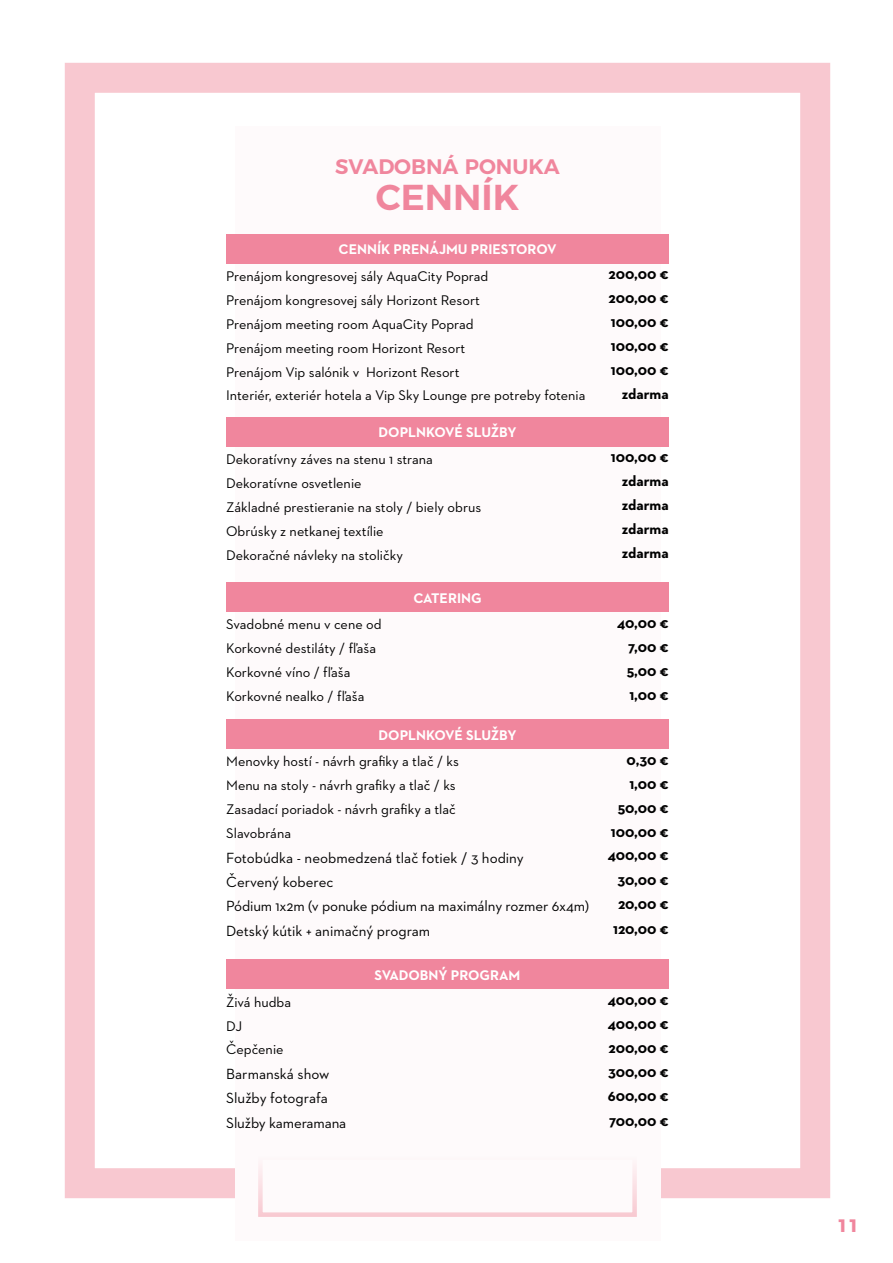
<style>
.page{position:relative;width:893px;height:1263px;background:#fff}
.page>*{position:absolute;margin:0;border:0;box-sizing:border-box;transform-origin:0 0}
.t1{font:600 36px "Montserrat";color:#f0869d}
.t2{font:600 21px "Montserrat";color:#f0869d}
.t3{font:700 18px "Montserrat";color:#f0869d}
.t4{font:700 15px "Neutraface 2 Text";color:#000}
.t5{font:15px "Neutraface 2 Text";letter-spacing:-.005em;color:#000}
.t6{font:14.25px "Neutraface 2 Text";color:#000}
.t7{font:700 14.25px "Neutraface 2 Text";color:#fff}
</style>
<div class="page">
<div style="left:65px;top:63px;width:765px;height:1135px;border:30px solid #f8c8d0"></div>
<div style="left:235px;top:127px;width:425px;height:1114px;background:#fefafb"></div>
<div style="left:258px;top:1155px;width:379px;height:62px;border:4px solid #f8c8d0"></div>
<div style="left:226px;top:234px;width:443px;height:29px;background:#f0869d"></div>
<div style="left:226px;top:417px;width:443px;height:29px;background:#f0869d"></div>
<div style="left:226px;top:719px;width:443px;height:30px;background:#f0869d"></div>
<div style="left:226px;top:959px;width:443px;height:30px;background:#f0869d"></div>
<div style="left:226px;top:582px;width:443px;height:30px;background:#f0869d"></div>
<h2 class="t2" style="left:335px;top:149px;width:226px">SVADOBNÁ PONUKA</h2>
<h1 class="t1" style="left:376px;top:168px;width:145px">CENNÍK</h1>
<p class="t7" style="left:338px;top:240px;width:220px">CENNÍK PRENÁJMU PRIESTOROV</p>
<p class="t6" style="left:226px;top:267px;width:264px">Prenájom kongresovej sály AquaCity Poprad</p>
<p class="t4" style="left:609px;top:265px;width:62px">200,00 €</p>
<p class="t6" style="left:226px;top:291px;width:255px">Prenájom kongresovej sály Horizont Resort</p>
<p class="t4" style="left:609px;top:289px;width:62px">200,00 €</p>
<p class="t6" style="left:226px;top:315px;width:249px">Prenájom meeting room AquaCity Poprad</p>
<p class="t4" style="left:611px;top:312px;width:59px">100,00 €</p>
<p class="t6" style="left:226px;top:339px;width:241px">Prenájom meeting room Horizont Resort</p>
<p class="t4" style="left:611px;top:336px;width:59px">100,00 €</p>
<p class="t6" style="left:226px;top:363px;width:235px">Prenájom Vip salónik v Horizont Resort</p>
<p class="t4" style="left:611px;top:360px;width:59px">100,00 €</p>
<p class="t6" style="left:226px;top:387px;width:361px">Interiér, exteriér hotela a Vip Sky Lounge pre potreby fotenia</p>
<p class="t4" style="left:622px;top:384px;width:48px">zdarma</p>
<p class="t7" style="left:379px;top:423px;width:139px">DOPLNKOVÉ SLUŽBY</p>
<p class="t6" style="left:226px;top:450px;width:208px">Dekoratívny záves na stenu 1 strana</p>
<p class="t4" style="left:611px;top:448px;width:59px">100,00 €</p>
<p class="t6" style="left:226px;top:474px;width:137px">Dekoratívne osvetlenie</p>
<p class="t4" style="left:622px;top:472px;width:48px">zdarma</p>
<p class="t6" style="left:226px;top:498px;width:257px">Základné prestieranie na stoly / biely obrus</p>
<p class="t4" style="left:622px;top:495px;width:48px">zdarma</p>
<p class="t6" style="left:226px;top:522px;width:159px">Obrúsky z netkanej textílie</p>
<p class="t4" style="left:622px;top:519px;width:48px">zdarma</p>
<p class="t6" style="left:226px;top:546px;width:178px">Dekoračné návleky na stoličky</p>
<p class="t4" style="left:622px;top:543px;width:48px">zdarma</p>
<p class="t7" style="left:413px;top:589px;width:70px">CATERING</p>
<p class="t6" style="left:226px;top:616px;width:157px">Svadobné menu v cene od</p>
<p class="t4" style="left:617px;top:613px;width:53px">40,00 €</p>
<p class="t6" style="left:226px;top:639px;width:151px">Korkovné destiláty / fľaša</p>
<p class="t4" style="left:628px;top:637px;width:42px">7,00 €</p>
<p class="t6" style="left:226px;top:663px;width:126px">Korkovné víno / fľaša</p>
<p class="t4" style="left:627px;top:661px;width:44px">5,00 €</p>
<p class="t6" style="left:226px;top:687px;width:140px">Korkovné nealko / fľaša</p>
<p class="t4" style="left:629px;top:685px;width:41px">1,00 €</p>
<p class="t7" style="left:379px;top:726px;width:139px">DOPLNKOVÉ SLUŽBY</p>
<p class="t6" style="left:226px;top:753px;width:234px">Menovky hostí - návrh grafiky a tlač / ks</p>
<p class="t4" style="left:627px;top:750px;width:44px">0,30 €</p>
<p class="t6" style="left:226px;top:776px;width:231px">Menu na stoly - návrh grafiky a tlač / ks</p>
<p class="t4" style="left:629px;top:774px;width:41px">1,00 €</p>
<p class="t6" style="left:226px;top:800px;width:231px">Zasadací poriadok - návrh grafiky a tlač</p>
<p class="t4" style="left:618px;top:798px;width:52px">50,00 €</p>
<p class="t6" style="left:226px;top:824px;width:66px">Slavobrána</p>
<p class="t4" style="left:611px;top:822px;width:59px">100,00 €</p>
<p class="t5" style="left:226px;top:848px;width:299px">Fotobúdka - neobmedzená tlač fotiek / 3 hodiny</p>
<p class="t4" style="left:608px;top:846px;width:62px">400,00 €</p>
<p class="t5" style="left:226px;top:872px;width:109px">Červený koberec</p>
<p class="t4" style="left:617px;top:870px;width:53px">30,00 €</p>
<p class="t5" style="left:226px;top:897px;width:364px">Pódium 1x2m (v ponuke pódium na maximálny rozmer 6x4m)</p>
<p class="t4" style="left:618px;top:894px;width:52px">20,00 €</p>
<p class="t5" style="left:226px;top:921px;width:206px">Detský kútik + animačný program</p>
<p class="t4" style="left:613px;top:919px;width:57px">120,00 €</p>
<p class="t7" style="left:375px;top:966px;width:147px">SVADOBNÝ PROGRAM</p>
<p class="t6" style="left:226px;top:993px;width:66px">Živá hudba</p>
<p class="t4" style="left:608px;top:990px;width:62px">400,00 €</p>
<p class="t6" style="left:226px;top:1017px;width:18px">DJ</p>
<p class="t4" style="left:608px;top:1014px;width:62px">400,00 €</p>
<p class="t6" style="left:226px;top:1041px;width:59px">Čepčenie</p>
<p class="t4" style="left:609px;top:1038px;width:62px">200,00 €</p>
<p class="t5" style="left:226px;top:1064px;width:105px">Barmanská show</p>
<p class="t4" style="left:608px;top:1062px;width:62px">300,00 €</p>
<p class="t5" style="left:226px;top:1089px;width:103px">Služby fotografa</p>
<p class="t4" style="left:608px;top:1086px;width:62px">600,00 €</p>
<p class="t5" style="left:226px;top:1113px;width:122px">Služby kameramana</p>
<p class="t4" style="left:609px;top:1111px;width:61px">700,00 €</p>
<p class="t3" style="left:837px;top:1210px;width:24px">11</p>
</div>
